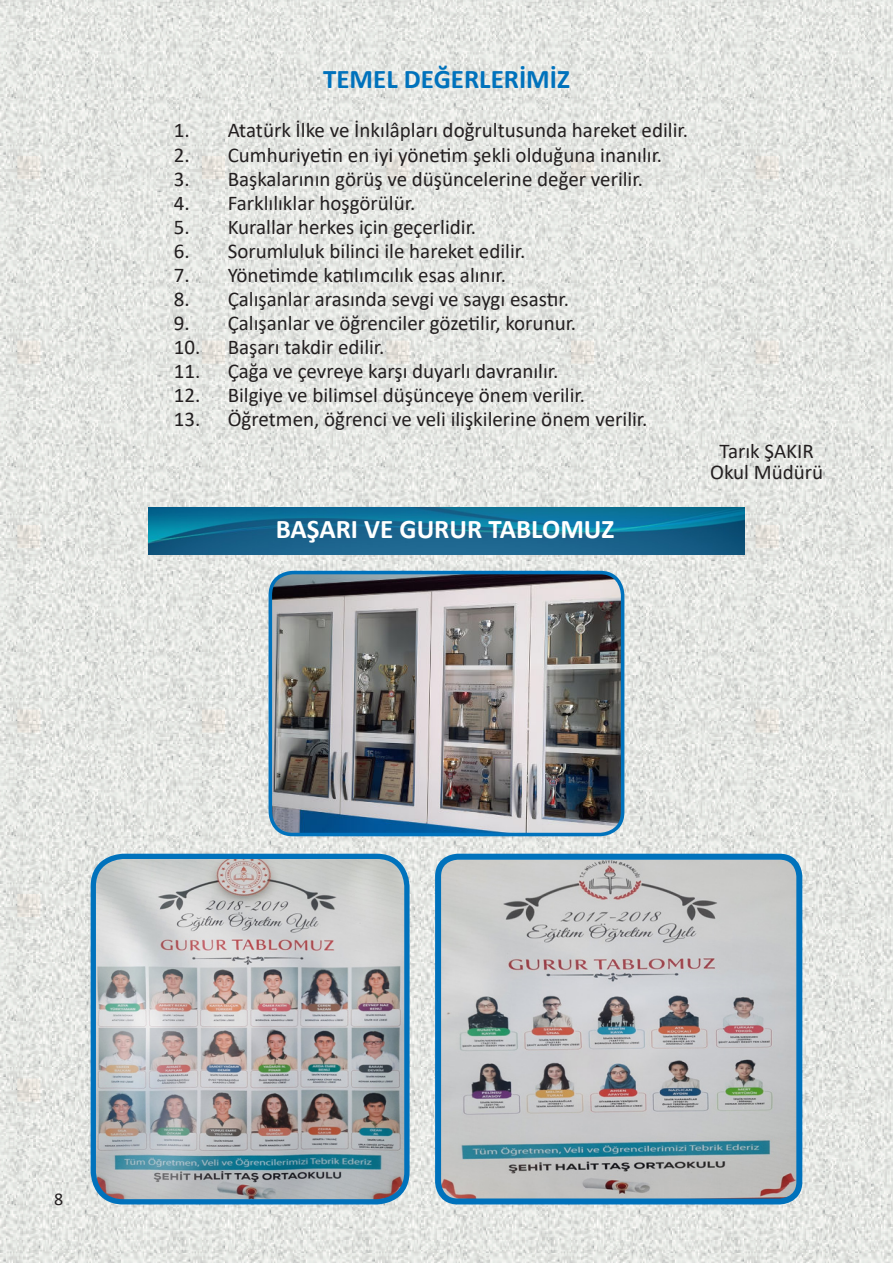
<style>
.page{position:relative;width:893px;height:1263px;background:#fff}
.page>*{position:absolute;margin:0;border:0;box-sizing:border-box;transform-origin:0 0}
.t1{font:700 27px "Calibri";color:#fff}
.t2{font:700 27px "Calibri";color:#0072bc}
.t3{font:21px/21px "Calibri";color:#231f20;text-align:center}
.t4{font:18px "Calibri";color:#231f20}
</style>
<div class="page">
<img style="left:0;top:0;width:893px;height:1263px">
<img style="left:149px;top:507px;width:595px;height:48px">
<img style="left:270px;top:572px;width:353px;height:262px">
<div style="left:269px;top:571px;width:355px;height:265px;border:4px solid #0072bc;border-radius:23px"></div>
<img style="left:93px;top:856px;width:314px;height:346px">
<div style="left:91px;top:854px;width:319px;height:350px;border:5px solid #0072bc;border-radius:30px"></div>
<img style="left:438px;top:857px;width:361px;height:344px">
<div style="left:435px;top:854px;width:367px;height:350px;border:6px solid #0072bc;border-radius:20px"></div>
<p class="t2" style="left:323px;top:60px;width:248px">TEMEL DEĞERLERİMİZ</p>
<p class="t3" style="left:174px;top:119px;width:516px">1. Atatürk İlke ve İnkılâpları doğrultusunda hareket edilir.</p>
<p class="t3" style="left:174px;top:143px;width:490px">2. Cumhuriyetin en iyi yönetim şekli olduğuna inanılır.</p>
<p class="t3" style="left:174px;top:167px;width:471px">3. Başkalarının görüş ve düşüncelerine değer verilir.</p>
<p class="t3" style="left:174px;top:191px;width:243px">4. Farklılıklar hoşgörülür.</p>
<p class="t3" style="left:174px;top:215px;width:304px">5. Kurallar herkes için geçerlidir.</p>
<p class="t3" style="left:174px;top:239px;width:353px">6. Sorumluluk bilinci ile hareket edilir.</p>
<p class="t3" style="left:174px;top:264px;width:334px">7. Yönetimde katılımcılık esas alınır.</p>
<p class="t3" style="left:174px;top:288px;width:397px">8. Çalışanlar arasında sevgi ve saygı esastır.</p>
<p class="t3" style="left:174px;top:312px;width:404px">9. Çalışanlar ve öğrenciler gözetilir, korunur.</p>
<p class="t3" style="left:174px;top:336px;width:212px">10. Başarı takdir edilir.</p>
<p class="t3" style="left:174px;top:360px;width:386px">11. Çağa ve çevreye karşı duyarlı davranılır.</p>
<p class="t3" style="left:174px;top:384px;width:413px">12. Bilgiye ve bilimsel düşünceye önem verilir.</p>
<p class="t3" style="left:174px;top:408px;width:475px">13. Öğretmen, öğrenci ve veli ilişkilerine önem verilir.</p>
<p class="t1" style="left:276px;top:510px;width:340px">BAŞARI VE GURUR TABLOMUZ</p>
<p class="t3" style="left:710px;top:440px;width:115px">Tarık ŞAKIR<br>Okul Müdürü</p>
<p class="t4" style="left:54px;top:1187px;width:11px">8</p>
</div>
